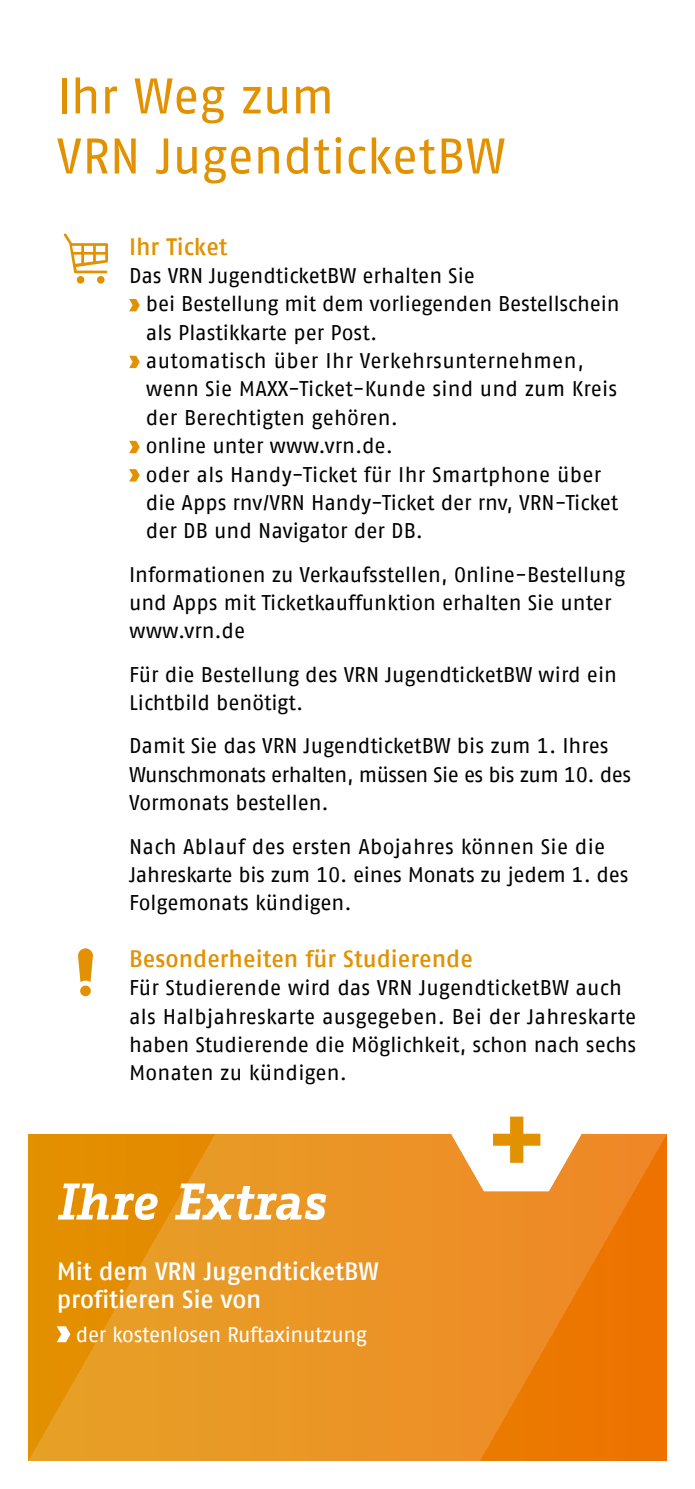
<style>
.page{position:relative;width:695px;height:1489px;background:#fff}
.page>*{position:absolute;margin:0;border:0;box-sizing:border-box;transform-origin:0 0}
.Headline{font:50px/60px "Fago No Tf";letter-spacing:-.005em;color:#e29100}
.Titel{font:italic 700 50px "Fago Office Serif";letter-spacing:.005em;color:#fff}
.Subhead{font:500 25px/27.5px "Fago No Tf";letter-spacing:-.01em;color:#fff}
.Subhead-2{font:500 23.75px "Fago No Tf";color:#e29100}
.copy{font:21.25px/28.2px "Fago No Tf";color:#000}
.Pluspunkte_klein{font:21.25px "Fago No Tf";letter-spacing:-.015em;color:#fff}
</style>
<div class="page">
<svg style="left:28px;top:1134px;width:638px;height:326px;background:#e98e1a"></svg>
<svg style="left:451px;top:1116px;width:130px;height:75px"></svg>
<svg style="left:57px;top:1326px;width:13px;height:16px"></svg>
<svg style="left:129px;top:299px;width:11px;height:12px"></svg>
<svg style="left:129px;top:356px;width:11px;height:12px"></svg>
<svg style="left:129px;top:441px;width:11px;height:12px"></svg>
<svg style="left:129px;top:469px;width:11px;height:12px"></svg>
<svg style="left:64px;top:233px;width:44px;height:50px"></svg>
<svg style="left:78px;top:948px;width:15px;height:48px"></svg>
<p class="Headline" style="left:57px;top:66px;width:450px">Ihr Weg zum<br>VRN JugendticketBW</p>
<p class="Subhead-2" style="left:129px;top:233px;width:100px">Ihr Ticket</p>
<p class="copy" style="left:146px;top:261px;width:475px;text-indent:-17px">Das VRN JugendticketBW erhalten Sie<br>bei Bestellung mit dem vorliegenden Bestellschein als Plastikkarte per Post.</p>
<p class="copy" style="left:146px;top:346px;width:473px">automatisch über Ihr Verkehrsunternehmen, wenn Sie MAXX-Ticket-Kunde sind und zum Kreis der Berechtigten gehören.</p>
<p class="copy" style="left:146px;top:431px;width:248px">online unter www.vrn.de.</p>
<p class="copy" style="left:146px;top:460px;width:474px">oder als Handy-Ticket für Ihr Smartphone über die Apps rnv/VRN Handy-Ticket der rnv, VRN-Ticket der DB und Navigator der DB.</p>
<p class="copy" style="left:129px;top:560px;width:497px">Informationen zu Verkaufsstellen, Online-Bestellung und Apps mit Ticketkauffunktion erhalten Sie unter www.vrn.de</p>
<p class="copy" style="left:129px;top:660px;width:489px">Für die Bestellung des VRN JugendticketBW wird ein<br>Lichtbild benötigt.</p>
<p class="copy" style="left:129px;top:731px;width:503px">Damit Sie das VRN JugendticketBW bis zum 1. Ihres<br>Wunschmonats erhalten, müssen Sie es bis zum 10. des<br>Vormonats bestellen.</p>
<p class="copy" style="left:129px;top:831px;width:501px">Nach Ablauf des ersten Abojahres können Sie die<br>Jahreskarte bis zum 10. eines Monats zu jedem 1. des<br>Folgemonats kündigen.</p>
<p class="Subhead-2" style="left:129px;top:945px;width:345px">Besonderheiten für Studierende</p>
<p class="copy" style="left:129px;top:973px;width:508px">Für Studierende wird das VRN JugendticketBW auch als Halbjahreskarte ausgegeben. Bei der Jahreskarte haben Studierende die Möglichkeit, schon nach sechs Monaten zu kündigen.</p>
<p class="Titel" style="left:57px;top:1172px;width:270px">Ihre Extras</p>
<p class="Subhead" style="left:57px;top:1257px;width:323px">Mit dem VRN JugendticketBW profitieren Sie von</p>
<p class="Pluspunkte_klein" style="left:76px;top:1322px;width:292px">der kostenlosen Ruftaxinutzung</p>
</div>
